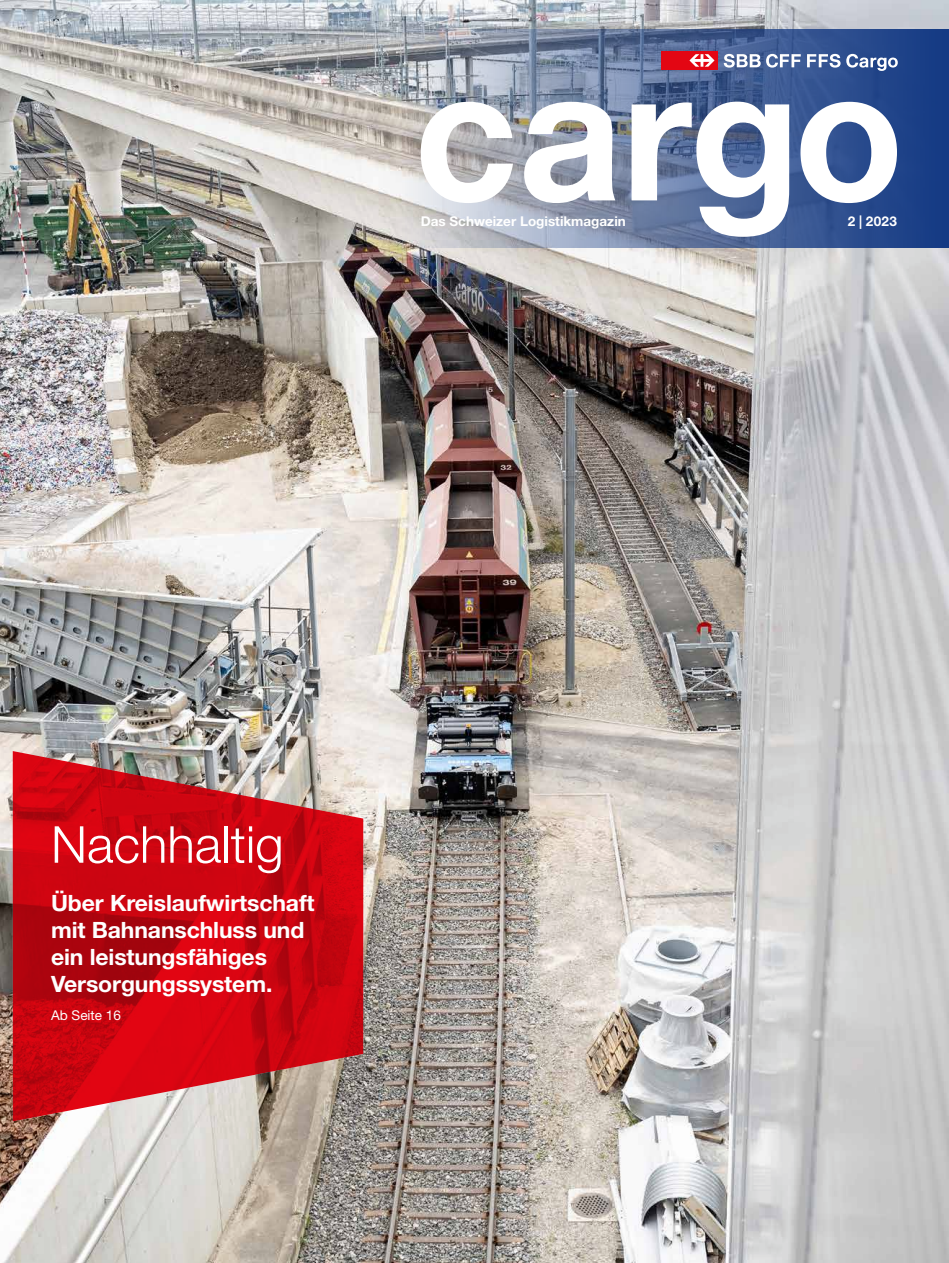
<style>
.page{position:relative;width:949px;height:1263px;background:#fff}
.page>*{position:absolute;margin:0;border:0;box-sizing:border-box;transform-origin:0 0}
.t1{font:300 51px "Helvetica Neue LT Std";color:#fff}
.t2{font:700 22.5px/27px "Helvetica Neue LT Pro";letter-spacing:-.005em;color:#fff}
.t3{font:700 13.5px "Helvetica Neue LT Pro";color:#fff}
.t4{font:13.5px "Helvetica Neue LT Std";color:#fff}
</style>
<div class="page">
<img style="left:0;top:0;width:948px;height:1263px">
<svg style="left:13px;top:751px;width:350px;height:370px;background:#c7242c"></svg>
<svg style="left:383px;top:30px;width:565px;height:218px;background:#63779e"></svg>
<svg style="left:723px;top:54px;width:77px;height:14px"></svg>
<svg style="left:806px;top:54px;width:34px;height:14px"></svg>
<div style="left:661px;top:51px;width:56px;height:19px;background:#e30613"></div>
<svg style="left:689px;top:54px;width:25px;height:13px"></svg>
<svg style="left:846px;top:54px;width:51px;height:17px"></svg>
<svg style="left:420px;top:102px;width:476px;height:135px"></svg>
<p class="t3" style="left:420px;top:213px;width:206px">Das Schweizer Logistikmagazin</p>
<p class="t3" style="left:847px;top:213px;width:51px">2 | 2023</p>
<h1 class="t1" style="left:51px;top:813px;width:234px">Nachhaltig</h1>
<p class="t2" style="left:51px;top:889px;width:265px">Über Kreislaufwirtschaft mit Bahnanschluss und ein leistungsfähiges<br>Versorgungssystem.</p>
<p class="t4" style="left:51px;top:1007px;width:71px">Ab Seite 16</p>
</div>
